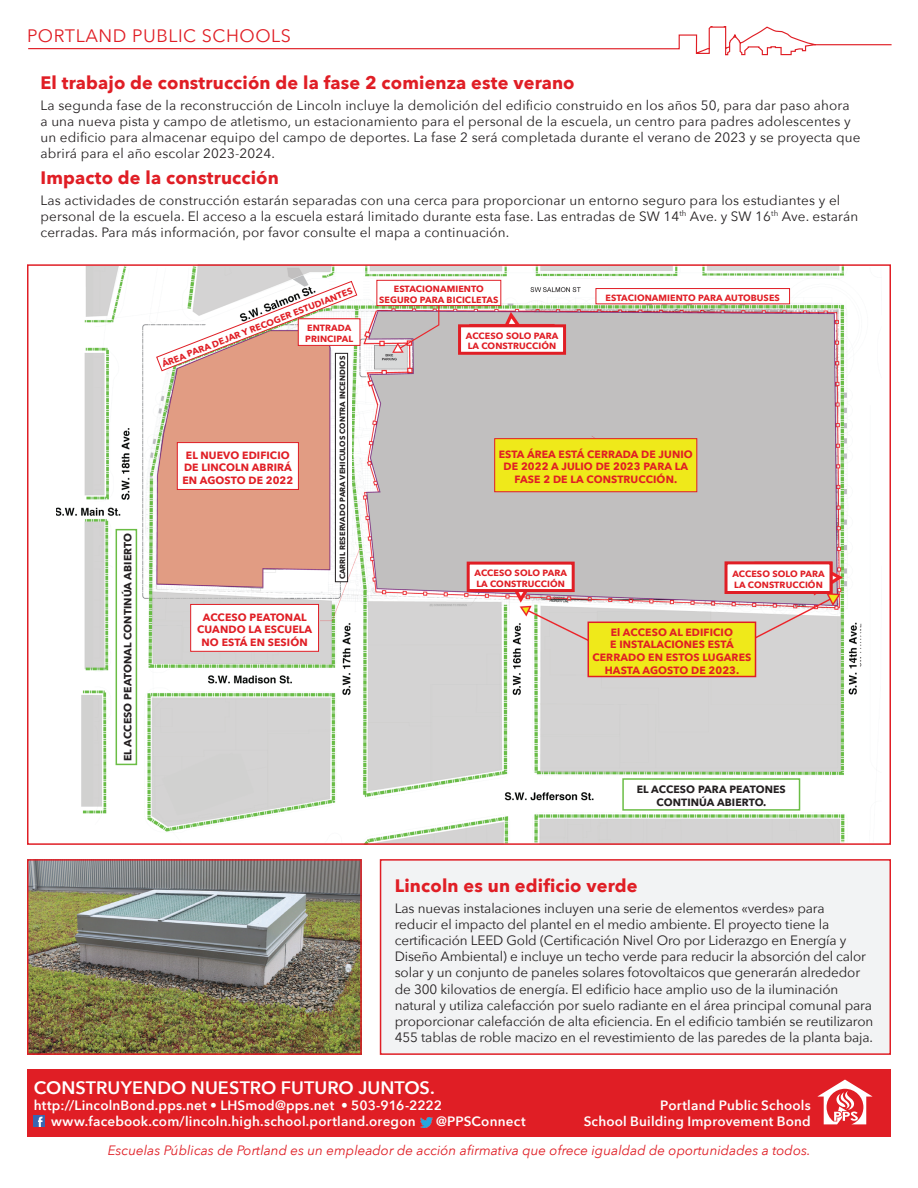
<style>
.page{position:relative;width:918px;height:1188px;background:#fff}
.page>*{position:absolute;margin:0;border:0;box-sizing:border-box;transform-origin:0 0}
.t1{font:700 18px "Avenir Next";letter-spacing:.01em;color:#e01e25}
.t2{font:600 18px "Avenir Next";letter-spacing:.005em;color:#fff}
.t3{font:18px "Avenir Next";letter-spacing:.03em;color:#e01e25}
.t4{font:13.5px/16.2px "Avenir Next";letter-spacing:.01em;color:#231f20}
.t5{font:13.5px/16.2px "Avenir Next";letter-spacing:-.01em;color:#231f20}
.t6{font:600 13.5px "Avenir Next";letter-spacing:.015em;color:#fff}
.t7{font:italic 13.5px "Avenir Next";color:#e01e25}
.t8{font:700 10.5px/12.6px "Avenir Next";letter-spacing:.01em;color:#e01e25;text-align:center}
.t9{font:700 10.5px/12.6px "Avenir Next";letter-spacing:.01em;color:#231f20;text-align:center}
.t10{font:700 9px/10.8px "Avenir Next";letter-spacing:.01em;color:#e01e25}
.t11{font:700 7.5px "Avenir Next";letter-spacing:.01em;color:#231f20}
</style>
<div class="page">
<img style="left:56px;top:267px;width:806px;height:575px">
<img style="left:30px;top:862px;width:329px;height:190px">
<div style="left:27px;top:859px;width:335px;height:196px;border:2px solid #e01e25"></div>
<div style="left:381px;top:860px;width:509px;height:194px;background:#f2f3f4"></div>
<div style="left:380px;top:859px;width:511px;height:196px;border:2px solid #e01e25"></div>
<div style="left:232px;top:600px;width:88px;height:47px;background:#d4d3d3"></div>
<div style="left:113px;top:558px;width:27px;height:189px;background:#fff"></div>
<svg style="left:622px;top:778px;width:179px;height:33px"></svg>
<svg style="left:115px;top:528px;width:23px;height:238px"></svg>
<svg style="left:190px;top:604px;width:129px;height:48px"></svg>
<svg style="left:156px;top:281px;width:204px;height:301px"></svg>
<svg style="left:376px;top:280px;width:125px;height:26px"></svg>
<svg style="left:457px;top:323px;width:111px;height:33px"></svg>
<svg style="left:465px;top:560px;width:111px;height:34px"></svg>
<svg style="left:723px;top:560px;width:111px;height:36px"></svg>
<div style="left:494px;top:438px;width:203px;height:54px;background:#efe91a"></div>
<svg style="left:587px;top:621px;width:170px;height:57px;background:#edda1f"></svg>
<svg style="left:596px;top:288px;width:194px;height:16px"></svg>
<div style="left:27px;top:1069px;width:864px;height:68px;background:#e01e25"></div>
<svg style="left:420px;top:1118px;width:12px;height:9px"></svg>
<svg style="left:818px;top:1080px;width:54px;height:44px"></svg>
<svg style="left:28px;top:26px;width:864px;height:30px"></svg>
<svg style="left:34px;top:1116px;width:10px;height:10px"></svg>
<h1 class="t3" style="left:27px;top:21px;width:266px">PORTLAND PUBLIC SCHOOLS</h1>
<h1 class="t1" style="left:40px;top:67px;width:536px">El trabajo de construcción de la fase 2 comienza este verano</h1>
<p class="t4" style="left:40px;top:96px;width:821px">La segunda fase de la reconstrucción de Lincoln incluye la demolición del edificio construido en los años 50, para dar paso ahora<br>a una nueva pista y campo de atletismo, un estacionamiento para el personal de la escuela, un centro para padres adolescentes y un edificio para almacenar equipo del campo de deportes. La fase 2 será completada durante el verano de 2023 y se proyecta que abrirá para el año escolar 2023-2024.</p>
<h1 class="t1" style="left:40px;top:162px;width:240px">Impacto de la construcción</h1>
<p class="t4" style="left:40px;top:191px;width:819px">Las actividades de construcción estarán separadas con una cerca para proporcionar un entorno seguro para los estudiantes y el personal de la escuela. El acceso a la escuela estará limitado durante esta fase. Las entradas de SW 14<sup>th</sup> Ave. y SW 16<sup>th</sup> Ave. estarán cerradas. Para más información, por favor consulte el mapa a continuación.</p>
<p class="t9" style="left:121px;top:761px;width:229px;rotate:-90deg">EL ACCESO PEATONAL CONTINÚA ABIERTO</p>
<p class="t10" style="left:160px;top:359px;width:205px;rotate:-21deg">ÁREA PARA DEJAR Y RECOGER ESTUDIANTES</p>
<p class="t10" style="left:305px;top:323px;width:50px">ENTRADA<br>PRINCIPAL</p>
<p class="t11" style="left:336px;top:579px;width:225px;rotate:-90deg">CARRIL RESERVADO PARA VEHICULOS CONTRA INCENDIOS</p>
<p class="t8" style="left:182px;top:449px;width:112px">EL NUEVO EDIFICIO<br>DE LINCOLN ABRIRÁ<br>EN AGOSTO DE 2022</p>
<p class="t8" style="left:197px;top:610px;width:116px">ACCESO PEATONAL<br>CUANDO LA ESCUELA<br>NO ESTÁ EN SESIÓN</p>
<p class="t10" style="left:379px;top:283px;width:121px;text-align:center">ESTACIONAMIENTO<br>SEGURO PARA BICICLETAS</p>
<p class="t10" style="left:466px;top:330px;width:94px">ACCESO SOLO PARA<br>LA CONSTRUCCIÓN</p>
<p class="t10" style="left:606px;top:292px;width:176px">ESTACIONAMIENTO PARA AUTOBUSES</p>
<p class="t8" style="left:499px;top:448px;width:196px">ESTA ÁREA ESTÁ CERRADA DE JUNIO<br>DE 2022 A JULIO DE 2023 PARA LA<br>FASE 2 DE LA CONSTRUCCIÓN.</p>
<p class="t10" style="left:475px;top:567px;width:94px">ACCESO SOLO PARA<br>LA CONSTRUCCIÓN</p>
<p class="t10" style="left:732px;top:568px;width:94px">ACCESO SOLO PARA<br>LA CONSTRUCCIÓN</p>
<p class="t8" style="left:592px;top:626px;width:160px">El ACCESO AL EDIFICIO<br>E INSTALACIONES ESTÁ<br>CERRADO EN ESTOS LUGARES<br>HASTA AGOSTO DE 2023.</p>
<p class="t9" style="left:637px;top:783px;width:150px">EL ACCESO PARA PEATONES<br>CONTINÚA ABIERTO.</p>
<h1 class="t1" style="left:395px;top:870px;width:244px">Lincoln es un edificio verde</h1>
<p class="t5" style="left:395px;top:899px;width:480px">Las nuevas instalaciones incluyen una serie de elementos «verdes» para<br>reducir el impacto del plantel en el medio ambiente. El proyecto tiene la certificación LEED Gold (Certificación Nivel Oro por Liderazgo en Energía y Diseño Ambiental) e incluye un techo verde para reducir la absorción del calor solar y un conjunto de paneles solares fotovoltaicos que generarán alrededor de 300 kilovatios de energía. El edificio hace amplio uso de la iluminación natural y utiliza calefacción por suelo radiante en el área principal comunal para proporcionar calefacción de alta eficiencia. En el edificio también se reutilizaron 455 tablas de roble macizo en el revestimiento de las paredes de la planta baja.</p>
<h1 class="t2" style="left:34px;top:1072px;width:403px">CONSTRUYENDO NUESTRO FUTURO JUNTOS.</h1>
<p class="t6" style="left:34px;top:1094px;width:410px">http://LincolnBond.pps.net • LHSmod@pps.net • 503-916-2222</p>
<p class="t6" style="left:660px;top:1094px;width:152px">Portland Public Schools</p>
<p class="t6" style="left:51px;top:1110px;width:366px">www.facebook.com/lincoln.high.school.portland.oregon</p>
<p class="t6" style="left:436px;top:1110px;width:91px">@PPSConnect</p>
<p class="t6" style="left:584px;top:1110px;width:229px">School Building Improvement Bond</p>
<p class="t7" style="left:108px;top:1139px;width:704px">Escuelas Públicas de Portland es un empleador de acción afirmativa que ofrece igualdad de oportunidades a todos.</p>
</div>
